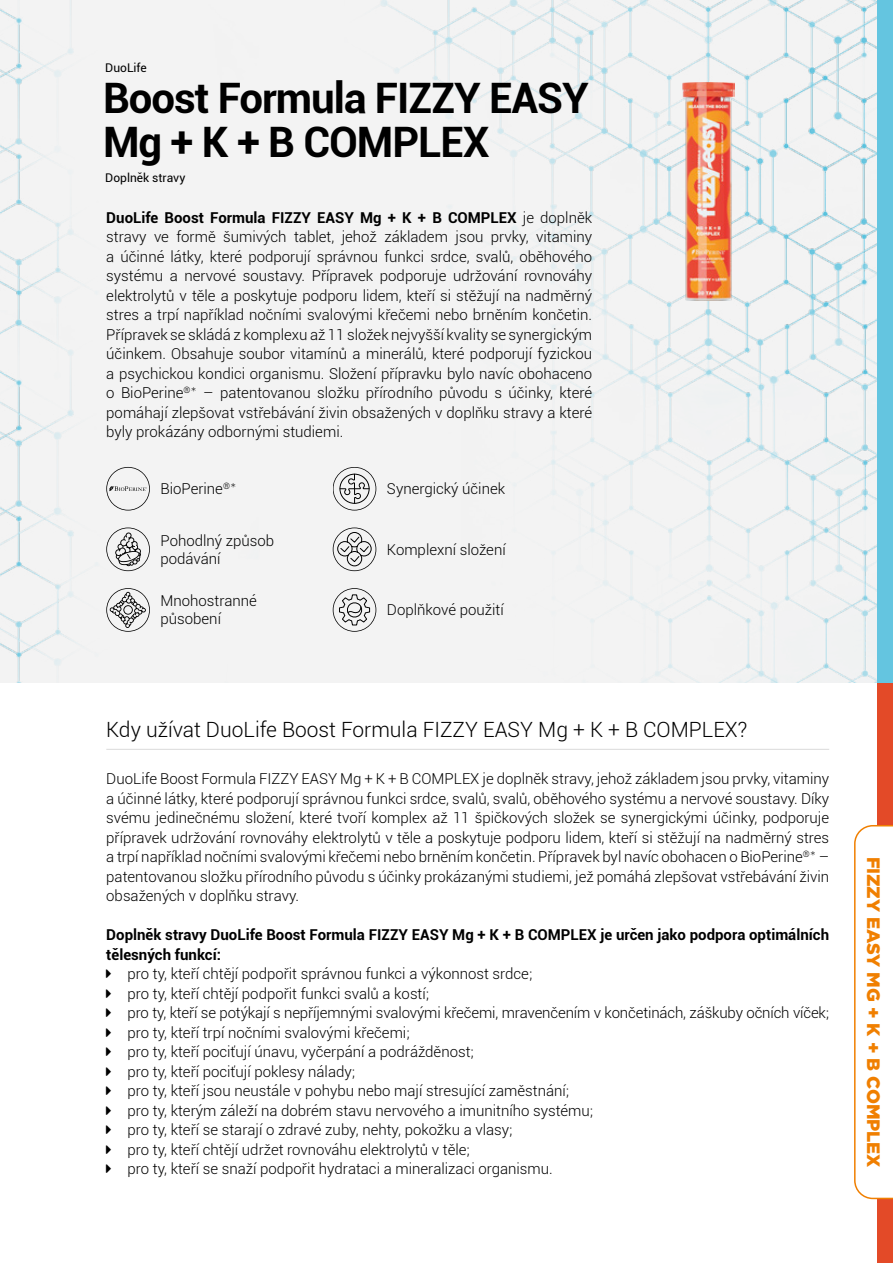
<style>
.page{position:relative;width:893px;height:1263px;background:#fff}
.page>*{position:absolute;margin:0;border:0;box-sizing:border-box;transform-origin:0 0}
.t1{font:700 42px/44.4px "Roboto";letter-spacing:-.025em;color:#000}
.t2{font:300 21px "Roboto";color:#000}
.t3{font:900 18px "Gotham";color:#f07f00}
.t4{font:300 15px/19.5px "Roboto";color:#000}
.t5{font:700 15px/19.5px "Roboto";color:#000}
.t6{font:12px "Roboto";color:#000}
.s1{font-weight:700}
.s2{font-family:"Lato"}
</style>
<div class="page">
<div style="left:0;top:0;width:877px;height:682px;background:#f3f3f3"></div>
<img style="left:682px;top:83px;width:52px;height:218px">
<svg style="left:332px;top:466px;width:46px;height:45px;fill:#f3f3f3"></svg>
<svg style="left:105px;top:526px;width:47px;height:45px;fill:#f3f3f3"></svg>
<svg style="left:332px;top:526px;width:46px;height:45px;fill:#f3f3f3"></svg>
<svg style="left:105px;top:587px;width:47px;height:45px;fill:#f3f3f3"></svg>
<svg style="left:332px;top:587px;width:46px;height:45px;fill:#f3f3f3"></svg>
<svg style="left:105px;top:466px;width:47px;height:45px;fill:#f3f3f3"></svg>
<div style="left:877px;top:682px;width:16px;height:581px;background:#e34a28"></div>
<svg style="left:854px;top:825px;width:39px;height:375px"></svg>
<div style="left:877px;top:0;width:16px;height:682px;background:#64c5e0"></div>
<hr style="left:106px;top:749px;width:723px;height:1px;background:#dadada">
<p class="t6" style="left:105px;top:60px;width:43px">DuoLife</p>
<h1 class="t1" style="left:103px;top:74px;width:487px">Boost Formula FIZZY EASY<br>Mg + K + B COMPLEX</h1>
<p class="t6" style="left:105px;top:170px;width:82px">Doplněk stravy</p>
<p class="t4" style="left:106px;top:207px;width:487px;text-align:justify"><span class="s1">DuoLife Boost Formula FIZZY EASY Mg + K + B COMPLEX</span> je doplněk stravy ve formě šumivých tablet, jehož základem jsou prvky, vitaminy a účinné látky, které podporují správnou funkci srdce, svalů, oběhového systému a nervové soustavy. Přípravek podporuje udržování rovnováhy elektrolytů v těle a poskytuje podporu lidem, kteří si stěžují na nadměrný stres a trpí například nočními svalovými křečemi nebo brněním končetin.<br>Přípravek se skládá z komplexu až 11 složek nejvyšší kvality se synergickým účinkem. Obsahuje soubor vitamínů a minerálů, které podporují fyzickou a psychickou kondici organismu. Složení přípravku bylo navíc obohaceno o BioPerine<sup>®</sup><span class="s2">*</span> – patentovanou složku přírodního původu s účinky, které pomáhají zlepšovat vstřebávání živin obsažených v doplňku stravy a které byly prokázány odbornými studiemi.</p>
<p class="t4" style="left:161px;top:478px;width:77px">BioPerine<sup>®</sup><span class="s2">*</span></p>
<p class="t4" style="left:161px;top:531px;width:115px;line-height:18px">Pohodlný způsob podávání</p>
<p class="t4" style="left:161px;top:591px;width:98px;line-height:18px">Mnohostranné působení</p>
<p class="t4" style="left:387px;top:478px;width:120px">Synergický účinek</p>
<p class="t4" style="left:387px;top:539px;width:120px">Komplexní složení</p>
<p class="t4" style="left:387px;top:600px;width:118px">Doplňkové použití</p>
<h2 class="t2" style="left:106px;top:714px;width:643px">Kdy užívat DuoLife Boost Formula FIZZY EASY Mg + K + B COMPLEX?</h2>
<p class="t4" style="left:106px;top:768px;width:724px;text-align:justify">DuoLife Boost Formula FIZZY EASY Mg + K + B COMPLEX je doplněk stravy, jehož základem jsou prvky, vitaminy a účinné látky, které podporují správnou funkci srdce, svalů, svalů, oběhového systému a nervové soustavy. Díky svému jedinečnému složení, které tvoří komplex až 11 špičkových složek se synergickými účinky, podporuje přípravek udržování rovnováhy elektrolytů v těle a poskytuje podporu lidem, kteří si stěžují na nadměrný stres a trpí například nočními svalovými křečemi nebo brněním končetin. Přípravek byl navíc obohacen o BioPerine<sup>®</sup><span class="s2">*</span> – patentovanou složku přírodního původu s účinky prokázanými studiemi, jež pomáhá zlepšovat vstřebávání živin obsažených v doplňku stravy.</p>
<p class="t5" style="left:106px;top:924px;width:724px">Doplněk stravy DuoLife Boost Formula FIZZY EASY Mg + K + B COMPLEX je určen jako podpora optimálních tělesných funkcí:</p>
<p class="t4" style="left:128px;top:963px;width:703px">pro ty, kteří chtějí podpořit správnou funkci a výkonnost srdce;<br>pro ty, kteří chtějí podpořit funkci svalů a kostí;<br>pro ty, kteří se potýkají s nepříjemnými svalovými křečemi, mravenčením v končetinách, záškuby očních víček; pro ty, kteří trpí nočními svalovými křečemi;<br>pro ty, kteří pociťují únavu, vyčerpání a podrážděnost;<br>pro ty, kteří pociťují poklesy nálady;<br>pro ty, kteří jsou neustále v pohybu nebo mají stresující zaměstnání;<br>pro ty, kterým záleží na dobrém stavu nervového a imunitního systému;<br>pro ty, kteří se starají o zdravé zuby, nehty, pokožku a vlasy;<br>pro ty, kteří chtějí udržet rovnováhu elektrolytů v těle;<br>pro ty, kteří se snaží podpořit hydrataci a mineralizaci organismu.</p>
<p class="t3" style="left:886px;top:856px;width:313px;rotate:90deg">FIZZY EASY MG + K + B COMPLEX</p>
</div>
